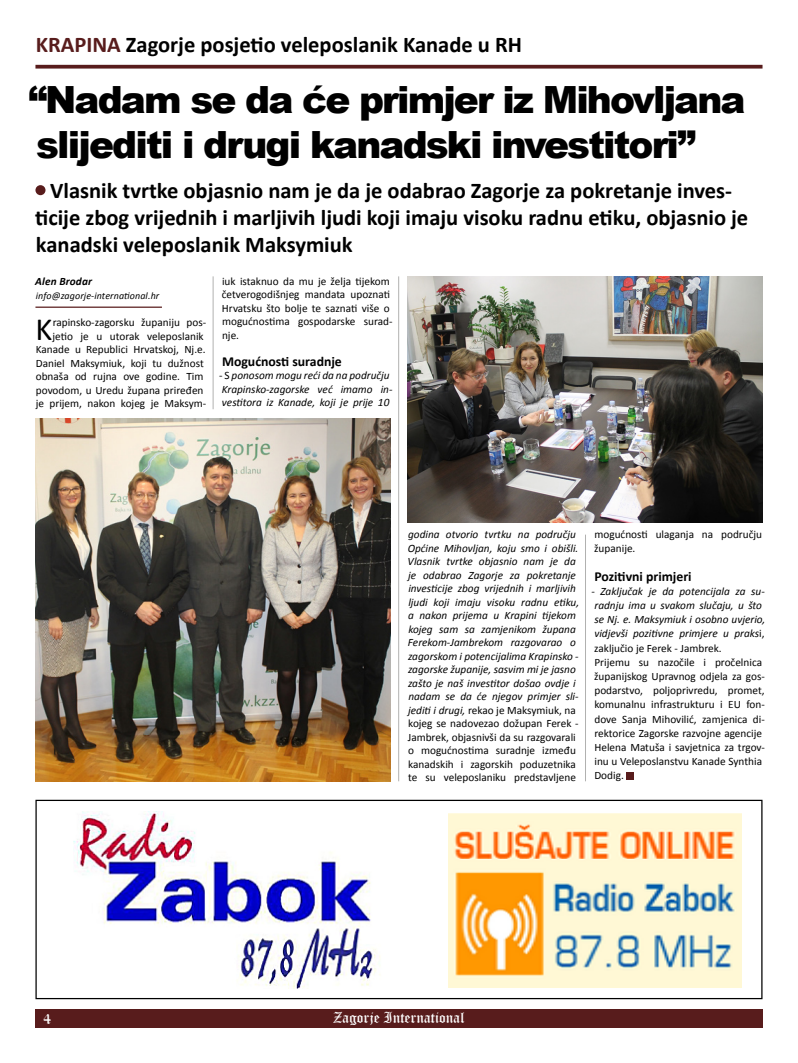
<style>
.page{position:relative;width:798px;height:1063px;background:#fff}
.page>*{position:absolute;margin:0;border:0;box-sizing:border-box;transform-origin:0 0}
.t1{font:900 37.5px/45px "Arial";letter-spacing:-.05em;color:#000}
.t2{font:32.5px "Calibri";color:#000}
.t3{font:700 22.5px/27px "Calibri";color:#000}
.t4{font:15px "Old English Text";color:#fff}
.t5{font:700 13.75px "Calibri";color:#000}
.t6{font:11.25px/14.1px "Calibri";color:#000}
.t7{font:italic 11.25px/13.5px "Calibri";color:#000}
.t8{font:italic 700 11.25px "Calibri";letter-spacing:.01em;color:#000}
.t9{font:italic 10px "Calibri";letter-spacing:.01em;color:#000}
.s1{color:#581c1c}
.s2{font-style:normal}
.s3{font-style:italic}
</style>
<div class="page">
<div style="left:35px;top:1009px;width:727px;height:19px;background:#581c1c"></div>
<hr style="left:35px;top:307px;width:127px;height:1px;background:#581c1c">
<div style="left:626px;top:772px;width:7px;height:7px;background:#581c1c"></div>
<svg style="left:35px;top:65px;width:727px;height:4px;background:#693434"></svg>
<div style="left:35px;top:185px;width:10px;height:10px;background:#581c1c;border-radius:50%"></div>
<img style="left:449px;top:813px;width:292px;height:175px">
<div style="left:35px;top:800px;width:727px;height:199px;border:1px solid #000"></div>
<img style="left:73px;top:811px;width:307px;height:178px">
<img style="left:407px;top:276px;width:355px;height:247px">
<img style="left:35px;top:418px;width:355px;height:363px">
<hr style="left:398px;top:276px;width:1px;height:505px;background:#b1b1b0">
<hr style="left:213px;top:276px;width:1px;height:133px;background:#b1b1b0">
<hr style="left:585px;top:535px;width:1px;height:246px;background:#b1b1b0">
<h3 class="t3" style="left:36px;top:31px;width:484px"><span class="s1">KRAPINA</span> Zagorje posjetio veleposlanik Kanade u RH</h3>
<h1 class="t1" style="left:28px;top:76px;width:718px">“Nadam se da će primjer iz Mihovljana slijediti i drugi kanadski investitori”</h1>
<h3 class="t3" style="left:35px;top:177px;width:714px;text-indent:15px">Vlasnik tvrtke objasnio nam je da je odabrao Zagorje za pokretanje inves&shy;ticije zbog vrijednih i marljivih ljudi koji imaju visoku radnu etiku, objasnio je kanadski veleposlanik Maksymiuk</h3>
<p class="t8" style="left:35px;top:274px;width:58px">Alen Brodar</p>
<p class="t9" style="left:36px;top:289px;width:125px">info@zagorje-international.hr</p>
<h2 class="t2" style="left:35px;top:308px;width:18px">K</h2>
<p class="t6" style="left:36px;top:316px;width:172px;line-height:13.5px;text-align:right">rapinsko-zagorsku županiju pos&shy;jetio je u utorak veleposlanik Kanade u Republici Hrvatskoj, Nj.e.<br>Daniel Maksymiuk, koji tu dužnost obnaša od rujna ove godine. Tim povodom, u Uredu župana priređen je prijem, nakon kojeg je Maksym-</p>
<p class="t6" style="left:221px;top:274px;width:172px;line-height:13.5px">iuk istaknuo da mu je želja tijekom četverogodišnjeg mandata upoznati<br>Hrvatsku što bolje te saznati više o mogućnostima gospodarske surad&shy;nje.</p>
<p class="t5" style="left:222px;top:352px;width:121px">Mogućnosti suradnje</p>
<p class="t7" style="left:219px;top:368px;width:175px"><span class="s2">- S</span> ponosom mogu reći da na području<br>Krapinsko-zagorske već imamo in&shy;vestitora iz Kanade, koji je prije 10</p>
<p class="t7" style="left:407px;top:527px;width:173px">godina otvorio tvrtku na području Općine Mihovljan, koju smo i obišli.<br>Vlasnik tvrtke objasnio nam je da je odabrao Zagorje za pokretanje investicije zbog vrijednih i marljivih ljudi koji imaju visoku radnu etiku, a nakon prijema u Krapini tijekom kojeg sam sa zamjenikom župana Ferekom-Jambrekom razgovarao o zagorskom i potencijalima Krapinsko - zagorske županije, sasvim mi je jasno zašto je naš investitor došao ovdje i nadam se da će njegov primjer sli&shy;jediti i drugi, <span class="s2">rekao je Maksymiuk, na kojeg se nadovezao dožupan Ferek - Jambrek, objasnivši da su razgovarali o mogućnostima suradnje između kanadskih i zagorskih poduzetnika te su veleposlaniku predstavljene</span></p>
<p class="t6" style="left:594px;top:527px;width:169px">mogućnosti ulaganja na području županije.</p>
<p class="t5" style="left:594px;top:567px;width:99px">Pozitivni primjeri</p>
<p class="t6" style="left:591px;top:584px;width:175px"><span class="s3">- Zaključak je da potencijala za su&shy;radnju ima u svakom slučaju, u što se Nj. e. Maksymiuk i osobno uvjerio, vidjevši pozitivne primjere u praks</span>i, zaključio je Ferek - Jambrek.<br>Prijemu su nazočile i pročelnica županijskog Upravnog odjela za gos&shy;podarstvo, poljoprivredu, promet, komunalnu infrastrukturu i EU fon&shy;dove Sanja Mihovilić, zamjenica di&shy;rektorice Zagorske razvojne agencije Helena Matuša i savjetnica za trgov&shy;inu u Veleposlanstvu Kanade Synthia Dodig.</p>
<h3 class="t4" style="left:43px;top:1009px;width:9px">4</h3>
<h3 class="t4" style="left:333px;top:1008px;width:133px">Zagorje International</h3>
</div>
